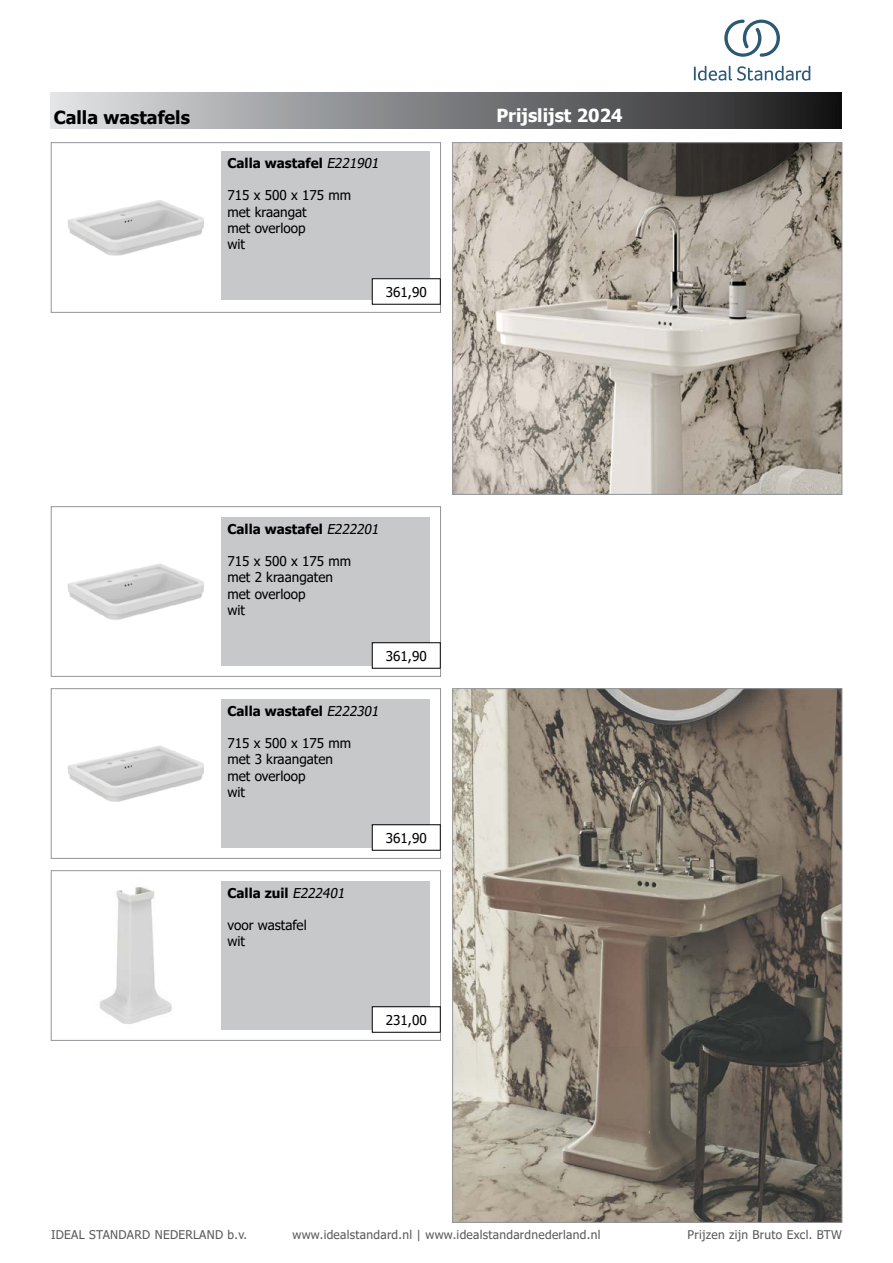
<style>
.page{position:relative;width:893px;height:1263px;background:#fff}
.page>*{position:absolute;margin:0;border:0;box-sizing:border-box;transform-origin:0 0}
.t1{font:700 18px "Tahoma";color:#fff}
.t2{font:700 18px "Tahoma";color:#000}
.t3{font:13.5px/16.2px "Tahoma";color:#000}
.t4{font:700 13.5px "Tahoma";color:#000}
.t5{font:12px "Tahoma";letter-spacing:.025em;color:#58595b}
.s1{font-weight:400;font-style:italic}
</style>
<div class="page">
<div style="left:51px;top:92px;width:791px;height:37px;background:linear-gradient(to right,#dee1e3,#1a1a1b)"></div>
<div style="left:51px;top:142px;width:390px;height:171px;border:1px solid #939598"></div>
<img style="left:67px;top:200px;width:137px;height:56px">
<div style="left:221px;top:151px;width:209px;height:149px;background:#c7c8ca"></div>
<div style="left:51px;top:506px;width:390px;height:170px;border:1px solid #939598"></div>
<img style="left:67px;top:563px;width:137px;height:57px">
<div style="left:221px;top:517px;width:209px;height:149px;background:#c7c8ca"></div>
<div style="left:51px;top:688px;width:390px;height:170px;border:1px solid #939598"></div>
<img style="left:67px;top:745px;width:137px;height:57px">
<div style="left:221px;top:699px;width:209px;height:149px;background:#c7c8ca"></div>
<div style="left:51px;top:870px;width:390px;height:170px;border:1px solid #939598"></div>
<img style="left:100px;top:887px;width:72px;height:137px">
<div style="left:221px;top:881px;width:209px;height:149px;background:#c7c8ca"></div>
<img style="left:454px;top:690px;width:386px;height:530px">
<img style="left:454px;top:144px;width:386px;height:349px">
<div style="left:452px;top:142px;width:390px;height:353px;border:1px solid #939598"></div>
<div style="left:372px;top:279px;width:68px;height:25px;background:#fff"></div>
<div style="left:372px;top:825px;width:68px;height:25px;background:#fff"></div>
<div style="left:372px;top:824px;width:68px;height:26px;border:1px solid #000"></div>
<div style="left:372px;top:643px;width:68px;height:25px;background:#fff"></div>
<div style="left:372px;top:642px;width:68px;height:26px;border:1px solid #000"></div>
<div style="left:372px;top:1007px;width:68px;height:25px;background:#fff"></div>
<div style="left:372px;top:1006px;width:68px;height:26px;border:1px solid #000"></div>
<svg style="left:694px;top:66px;width:116px;height:15px"></svg>
<svg style="left:724px;top:20px;width:56px;height:37px"></svg>
<h1 class="t2" style="left:54px;top:105px;width:138px">Calla wastafels</h1>
<p class="t4" style="left:227px;top:154px;width:156px">Calla wastafel <span class="s1">E221901</span></p>
<p class="t3" style="left:227px;top:188px;width:125px">715 x 500 x 175 mm met kraangat<br>met overloop<br>wit</p>
<p class="t3" style="left:386px;top:284px;width:42px">361,90</p>
<h1 class="t1" style="left:496px;top:103px;width:128px">Prijslijst 2024</h1>
<p class="t4" style="left:227px;top:519px;width:156px">Calla wastafel <span class="s1">E222201</span></p>
<p class="t3" style="left:227px;top:554px;width:125px">715 x 500 x 175 mm met 2 kraangaten met overloop<br>wit</p>
<p class="t3" style="left:386px;top:648px;width:42px">361,90</p>
<p class="t4" style="left:227px;top:701px;width:156px">Calla wastafel <span class="s1">E222301</span></p>
<p class="t3" style="left:227px;top:736px;width:125px">715 x 500 x 175 mm met 3 kraangaten met overloop<br>wit</p>
<p class="t4" style="left:227px;top:883px;width:122px">Calla zuil <span class="s1">E222401</span></p>
<p class="t3" style="left:227px;top:918px;width:81px">voor wastafel wit</p>
<p class="t3" style="left:386px;top:830px;width:42px">361,90</p>
<p class="t3" style="left:386px;top:1012px;width:42px">231,00</p>
<p class="t5" style="left:51px;top:1227px;width:198px">IDEAL STANDARD NEDERLAND b.v.</p>
<p class="t5" style="left:292px;top:1227px;width:309px">www.idealstandard.nl | www.idealstandardnederland.nl</p>
<p class="t5" style="left:688px;top:1227px;width:156px">Prijzen zijn Bruto Excl. BTW</p>
</div>
